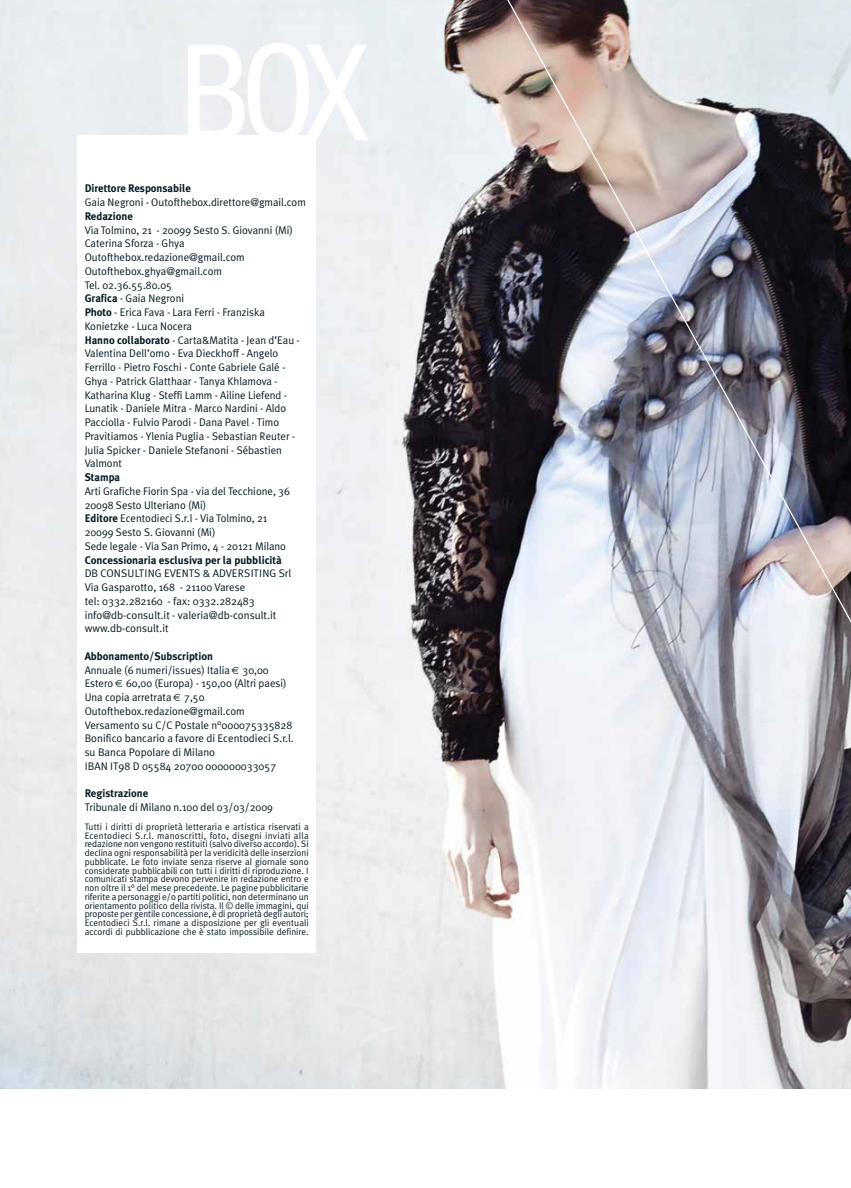
<style>
.page{position:relative;width:851px;height:1188px;background:#fff}
.page>*{position:absolute;margin:0;border:0;box-sizing:border-box;transform-origin:0 0}
.t1{font:11px/13.8px "Meta Plus Normal";color:#051922}
.t2{font:700 11px "Meta Plus";color:#051922}
.t3{font:9.38px/8.8px "Meta Plus Normal";color:#051922;text-align:justify}
.s1{font-family:"Meta Plus";font-weight:700}
.s2{font-family:"Times"}
</style>
<div class="page">
<img style="left:0;top:0;width:497px;height:1089px">
<div style="left:78px;top:135px;width:238px;height:818px;background:#fff"></div>
<img style="left:497px;top:0;width:353px;height:1089px">
<p class="t2" style="left:85px;top:183px;width:108px">Direttore Responsabile</p>
<p class="t1" style="left:85px;top:196px;width:223px">Gaia Negroni - Outofthebox.direttore@gmail.com</p>
<p class="t2" style="left:85px;top:211px;width:50px">Redazione</p>
<p class="t1" style="left:85px;top:224px;width:217px">Via Tolmino, 21 - 20099 Sesto S. Giovanni (Mi)<br>Caterina Sforza - Ghya Outofthebox.redazione@gmail.com Outofthebox.ghya@gmail.com<br>Tel. 02.36.55.80.05<br><span class="s1">Grafica</span> - Gaia Negroni<br><span class="s1">Photo</span> - Erica Fava - Lara Ferri - Franziska Konietzke - Luca Nocera<br><span class="s1">Hanno collaborato</span> - Carta&amp;Matita - Jean d’Eau - Valentina Dell’omo - Eva Dieckhoff - Angelo Ferrillo - Pietro Foschi - Conte Gabriele Galé - Ghya - Patrick Glatthaar - Tanya Khlamova - Katharina Klug - Steffi Lamm - Ailine Liefend - Lunatik - Daniele Mitra - Marco Nardini - Aldo Pacciolla - Fulvio Parodi - Dana Pavel - Timo Pravitiamos - Ylenia Puglia - Sebastian Reuter - Julia Spicker - Daniele Stefanoni - Sébastien Valmont</p>
<p class="t2" style="left:85px;top:472px;width:37px">Stampa</p>
<p class="t1" style="left:85px;top:485px;width:207px">Arti Grafiche Fiorin Spa - via del Tecchione, 36<br>20098 Sesto Ulteriano (Mi)<br><span class="s1">Editore</span> Ecentodieci S.r.l - Via Tolmino, 21<br>20099 Sesto S. Giovanni (Mi)<br>Sede legale - Via San Primo, 4 - 20121 Milano</p>
<p class="t2" style="left:85px;top:554px;width:199px">Concessionaria esclusiva per la pubblicità</p>
<p class="t1" style="left:85px;top:568px;width:208px">DB CONSULTING EVENTS &amp; ADVERSITING Srl Via Gasparotto, 168 - 21100 Varese<br>tel: 0332.282160 - fax: 0332.282483 info@db-consult.it - valeria@db-consult.it www.db-consult.it</p>
<p class="t2" style="left:85px;top:651px;width:130px">Abbonamento/Subscription</p>
<p class="t1" style="left:85px;top:664px;width:211px">Annuale (6 numeri/issues) Italia <span class="s2">€</span> 30,00<br>Estero <span class="s2">€</span> 60,00 (Europa) - 150,00 (Altri paesi)<br>Una copia arretrata <span class="s2">€</span> 7,50<br>Outofthebox.redazione@gmail.com Versamento su C/C Postale n°000075335828<br>Bonifico bancario a favore di Ecentodieci S.r.l. su Banca Popolare di Milano<br>IBAN IT98 D 05584 20700 000000033057</p>
<p class="t2" style="left:85px;top:788px;width:65px">Registrazione</p>
<p class="t1" style="left:85px;top:801px;width:190px">Tribunale di Milano n.100 del 03/03/2009</p>
<p class="t3" style="left:85px;top:823px;width:225px">Tutti i diritti di proprietà letteraria e artistica riservati a Ecentodieci S.r.l. manoscritti, foto, disegni inviati alla redazione non vengono restituiti (salvo diverso accordo). Si declina ogni responsabilità per la veridicità delle inserzioni pubblicate. Le foto inviate senza riserve al giornale sono considerate pubblicabili con tutti i diritti di riproduzione. I comunicati stampa devono pervenire in redazione entro e non oltre il 1° del mese precedente. Le pagine pubblicitarie riferite a personaggi e/o partiti politici, non determinano un orientamento politico della rivista. Il © delle immagini, qui proposte per gentile concessione, è di proprietà degli autori; Ecentodieci S.r.l. rimane a disposizione per gli eventuali accordi di pubblicazione che è stato impossibile definire.</p>
</div>
